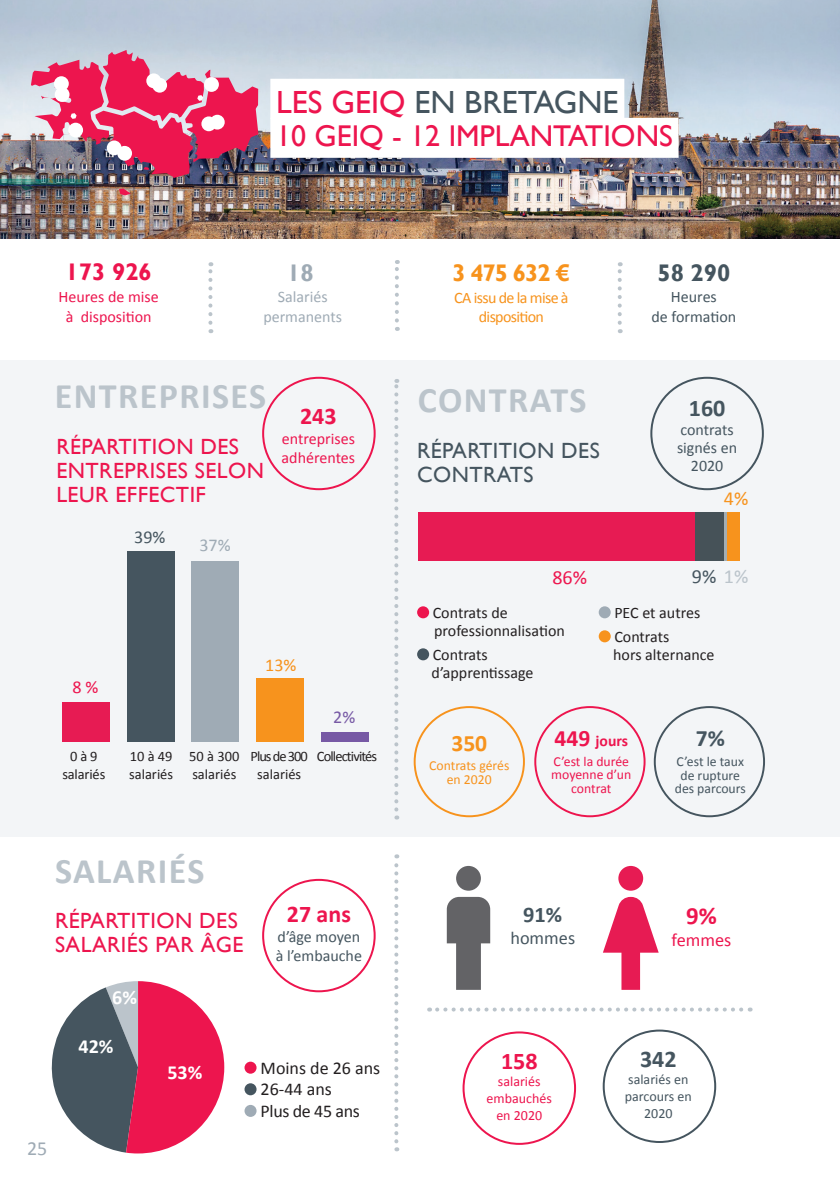
<style>
.page{position:relative;width:840px;height:1191px;background:#fff}
.page>*{position:absolute;margin:0;border:0;box-sizing:border-box;transform-origin:0 0}
.t1{font:700 36px "Calibri";letter-spacing:.04em;color:#bbc4cb}
.t2{font:32px "Gill Sans";color:#45555f}
.t3{font:30px "Gill Sans";color:#ed154e}
.t4{font:700 24.8px "Calibri";color:#ed154e}
.t5{font:700 24px "Calibri";color:#ed154e}
.t6{font:700 24px "Gill Sans";letter-spacing:-.04em;color:#f7931d}
.t7{font:700 24px "Calibri";color:#45555f}
.t8{font:700 24px "Gill Sans";color:#ed154e}
.t9{font:700 24px "Gill Sans";color:#45555f}
.t10{font:700 24px "Gill Sans";color:#9fabb5}
.t11{font:700 23.6px "Calibri";color:#f7931d}
.t12{font:700 23.6px "Calibri";color:#45555f}
.t13{font:700 22.4px "Calibri";color:#45555f}
.t14{font:22px/24px "Gill Sans";letter-spacing:.02em;color:#ed154e}
.t15{font:22px/24px "Gill Sans";letter-spacing:.02em;color:#45555f}
.t16{font:700 20px "Calibri";color:#fff}
.t17{font:20px "Calibri";color:#45555f}
.t18{font:20px "Calibri";color:#ed154e}
.t19{font:20px "Calibri";color:#9fabb5}
.t20{font:20px "Calibri";color:#f7931d}
.t21{font:18.2px "Calibri";color:#45555f}
.t22{font:18.2px "Calibri";color:#ed154e}
.t23{font:18px/21.6px "Calibri";color:#231f20}
.t24{font:18px "Calibri";letter-spacing:-.02em;color:#231f20}
.t25{font:18px "Calibri";color:#45555f}
.t26{font:18px "Calibri";color:#9fabb5}
.t27{font:18px "Calibri";color:#f7931d}
.t28{font:18px "Calibri";color:#ed154e}
.t29{font:18px "Calibri";color:#7759a5}
.t30{font:16px/24px "Calibri";color:#231f20}
.t31{font:16px/18px "Calibri";color:#45555f;text-align:center}
.t32{font:16px/19.2px "Calibri";color:#ed154e}
.t33{font:16px/19.2px "Calibri";letter-spacing:-.04em;color:#f7931d;text-align:center}
.t34{font:16px/19.2px "Calibri";color:#9fabb5;text-align:center}
.t35{font:700 15.6px "Calibri";color:#ed154e}
.t36{font:14.4px/17.4px "Calibri";color:#231f20;text-align:center}
.t37{font:14.4px "Calibri";letter-spacing:-.06em;color:#231f20}
.t38{font:14px/16.8px "Calibri";color:#45555f;text-align:center}
.t39{font:14px/16.8px "Calibri";color:#ed154e;text-align:center}
.t40{font:13.8px/13.8px "Calibri";color:#45555f;text-align:center}
.t41{font:13.8px/13.8px "Calibri";color:#ed154e;text-align:center}
.t42{font:13.8px "Calibri";color:#f7931d}
.s1{color:#ed154e}
.s2{color:#bbc4cb}
.s3{font-size:23.6px}
</style>
<div class="page">
<div style="left:0;top:360px;width:839px;height:476px;background:#f3f5f7"></div>
<img style="left:0;top:0;width:839px;height:238px">
<div style="left:262px;top:377px;width:113px;height:113px;border:2px solid #ed154e;border-radius:50%"></div>
<div style="left:320px;top:731px;width:48px;height:10px;background:#7759a5"></div>
<div style="left:256px;top:678px;width:47px;height:63px;background:#f7931d"></div>
<div style="left:191px;top:561px;width:48px;height:180px;background:#9fabb5"></div>
<div style="left:126px;top:551px;width:48px;height:190px;background:#45555f"></div>
<div style="left:62px;top:702px;width:48px;height:39px;background:#e71b53"></div>
<div style="left:270px;top:79px;width:354px;height:40px;background:#fff"></div>
<div style="left:270px;top:118px;width:408px;height:40px;background:#fff"></div>
<svg style="left:51px;top:981px;width:173px;height:172px"></svg>
<div style="left:462px;top:1031px;width:113px;height:113px;border:2px solid #ed154e;border-radius:50%"></div>
<div style="left:602px;top:1029px;width:113px;height:114px;border:2px solid #45555f;border-radius:50%"></div>
<div style="left:244px;top:1061px;width:12px;height:12px;background:#ed154e;border-radius:50%"></div>
<div style="left:244px;top:1083px;width:12px;height:12px;background:#45555f;border-radius:50%"></div>
<div style="left:244px;top:1104px;width:12px;height:12px;background:#9fabb5;border-radius:50%"></div>
<svg style="left:394px;top:379px;width:4px;height:430px"></svg>
<svg style="left:394px;top:854px;width:4px;height:287px"></svg>
<div style="left:456px;top:866px;width:24px;height:24px;background:#636366;border-radius:50%"></div>
<svg style="left:446px;top:897px;width:44px;height:92px"></svg>
<div style="left:618px;top:866px;width:24px;height:24px;background:#e71b53;border-radius:50%"></div>
<svg style="left:603px;top:897px;width:55px;height:92px"></svg>
<svg style="left:437px;top:1007px;width:313px;height:4px"></svg>
<svg style="left:208px;top:262px;width:4px;height:61px"></svg>
<svg style="left:395px;top:260px;width:3px;height:60px"></svg>
<svg style="left:617px;top:262px;width:4px;height:61px"></svg>
<div style="left:262px;top:879px;width:113px;height:113px;border:2px solid #ed154e;border-radius:50%"></div>
<div style="left:417px;top:606px;width:12px;height:12px;background:#ed154e;border-radius:50%"></div>
<div style="left:417px;top:648px;width:12px;height:12px;background:#45555f;border-radius:50%"></div>
<div style="left:598px;top:606px;width:12px;height:12px;background:#9fabb5;border-radius:50%"></div>
<div style="left:598px;top:630px;width:12px;height:12px;background:#f7931d;border-radius:50%"></div>
<div style="left:650px;top:377px;width:113px;height:113px;border:2px solid #45555f;border-radius:50%"></div>
<div style="left:726px;top:512px;width:13px;height:49px;background:#f7931d"></div>
<hr style="left:723px;top:512px;width:3px;height:49px;background:#a4aeb3">
<div style="left:694px;top:512px;width:29px;height:49px;background:#465258"></div>
<div style="left:418px;top:512px;width:276px;height:49px;background:#e71b53"></div>
<div style="left:413px;top:706px;width:111px;height:111px;border:2px solid #f7931d;border-radius:50%"></div>
<div style="left:653px;top:706px;width:111px;height:111px;border:2px solid #45555f;border-radius:50%"></div>
<div style="left:534px;top:706px;width:111px;height:111px;border:2px solid #ed154e;border-radius:50%"></div>
<svg style="left:119px;top:188px;width:12px;height:7px"></svg>
<img style="left:31px;top:50px;width:227px;height:128px">
<div style="left:55px;top:87px;width:14px;height:15px;background:#fff;border-radius:50%"></div>
<div style="left:201px;top:116px;width:15px;height:15px;background:#fff;border-radius:50%"></div>
<div style="left:146px;top:73px;width:15px;height:15px;background:#fff;border-radius:50%"></div>
<div style="left:152px;top:78px;width:15px;height:15px;background:#fff;border-radius:50%"></div>
<div style="left:117px;top:146px;width:15px;height:15px;background:#fff;border-radius:50%"></div>
<p class="t2" style="left:276px;top:83px;width:344px"><span class="s1">LES GEIQ</span> EN BRETAGNE</p>
<p class="t3" style="left:276px;top:119px;width:398px">10 GEIQ - 12 IMPLANTATIONS</p>
<p class="t8" style="left:66px;top:257px;width:88px">173 926</p>
<p class="t32" style="left:59px;top:287px;width:102px;text-align:center">Heures de mise à disposition</p>
<p class="t10" style="left:287px;top:258px;width:28px">18</p>
<p class="t34" style="left:263px;top:287px;width:80px">Salariés permanents</p>
<p class="t1" style="left:55px;top:374px;width:213px">ENTREPRISES</p>
<p class="t14" style="left:56px;top:435px;width:209px">RÉPARTITION DES<br>ENTREPRISES SELON<br>LEUR EFFECTIF</p>
<p class="t25" style="left:134px;top:526px;width:33px">39%</p>
<p class="t26" style="left:199px;top:534px;width:33px">37%</p>
<p class="t5" style="left:300px;top:401px;width:38px">243</p>
<p class="t32" style="left:281px;top:428px;width:75px">entreprises adhérentes</p>
<p class="t28" style="left:72px;top:675px;width:28px">8%</p>
<p class="t27" style="left:265px;top:654px;width:33px">13%</p>
<p class="t29" style="left:333px;top:706px;width:24px">2%</p>
<p class="t36" style="left:62px;top:747px;width:44px">0 à 9 salariés</p>
<p class="t36" style="left:129px;top:747px;width:45px;text-align:left">10 à 49 salariés</p>
<p class="t36" style="left:189px;top:747px;width:52px;text-align:left">50 à 300 salariés</p>
<p class="t36" style="left:250px;top:747px;width:59px">Plus de 300 salariés</p>
<p class="t37" style="left:317px;top:747px;width:62px">Collectivités</p>
<p class="t1" style="left:55px;top:849px;width:151px">SALARIÉS</p>
<p class="t14" style="left:55px;top:909px;width:190px">RÉPARTITION DES<br>SALARIÉS PAR ÂGE</p>
<p class="t16" style="left:112px;top:985px;width:26px">6%</p>
<p class="t16" style="left:79px;top:1034px;width:36px">42%</p>
<p class="t16" style="left:167px;top:1060px;width:36px">53%</p>
<p class="t19" style="left:27px;top:1135px;width:22px">25</p>
<p class="t5" style="left:287px;top:899px;width:66px">27 ans</p>
<p class="t31" style="left:277px;top:926px;width:84px">d’âge moyen</p>
<p class="t31" style="left:275px;top:945px;width:88px">à l’embauche</p>
<p class="t23" style="left:260px;top:1056px;width:121px">Moins de 26 ans<br>26-44 ans</p>
<p class="t24" style="left:260px;top:1099px;width:101px">Plus de 45 ans</p>
<p class="t6" style="left:452px;top:258px;width:120px">3 475 632 €</p>
<p class="t33" style="left:454px;top:287px;width:116px">CA issu de la mise à disposition</p>
<p class="t1" style="left:417px;top:378px;width:170px">CONTRATS</p>
<p class="t15" style="left:417px;top:439px;width:184px">RÉPARTITION DES<br>CONTRATS</p>
<p class="t9" style="left:657px;top:258px;width:74px">58 290</p>
<p class="t31" style="left:651px;top:287px;width:86px;line-height:19.2px">Heures<br>de formation</p>
<p class="t7" style="left:688px;top:393px;width:38px">160</p>
<p class="t31" style="left:676px;top:420px;width:62px">contrats signés en<br>2020</p>
<p class="t20" style="left:723px;top:486px;width:26px">4%</p>
<p class="t18" style="left:552px;top:564px;width:36px">86%</p>
<p class="t30" style="left:432px;top:600px;width:76px">Contrats de</p>
<p class="t30" style="left:434px;top:618px;width:132px">professionnalisation</p>
<p class="t30" style="left:432px;top:642px;width:56px">Contrats</p>
<p class="t30" style="left:431px;top:660px;width:103px">d’apprentissage</p>
<p class="t17" style="left:691px;top:564px;width:58px">9% <span class="s2">1%</span></p>
<p class="t30" style="left:614px;top:600px;width:87px">PEC et autres<br>Contrats</p>
<p class="t30" style="left:613px;top:642px;width:103px">hors alternance</p>
<p class="t11" style="left:451px;top:728px;width:37px">350</p>
<p class="t42" style="left:429px;top:757px;width:82px">Contrats gérés</p>
<p class="t42" style="left:446px;top:771px;width:46px">en 2020</p>
<p class="t35" style="left:554px;top:731px;width:75px"><span class="s3">449</span> jours</p>
<p class="t41" style="left:551px;top:753px;width:82px">C’est la durée moyenne d’un contrat</p>
<p class="t12" style="left:695px;top:724px;width:31px">7%</p>
<p class="t40" style="left:676px;top:754px;width:69px">C’est le taux</p>
<p class="t40" style="left:674px;top:767px;width:72px">de rupture des parcours</p>
<p class="t13" style="left:523px;top:900px;width:40px">91%</p>
<p class="t21" style="left:510px;top:926px;width:66px">hommes</p>
<p class="t4" style="left:685px;top:900px;width:32px">9%</p>
<p class="t22" style="left:671px;top:928px;width:61px">femmes</p>
<p class="t5" style="left:500px;top:1046px;width:38px">158</p>
<p class="t39" style="left:486px;top:1072px;width:67px">salariés embauchés en 2020</p>
<p class="t7" style="left:639px;top:1044px;width:38px">342</p>
<p class="t38" style="left:624px;top:1070px;width:68px">salariés en parcours en<br>2020</p>
</div>
